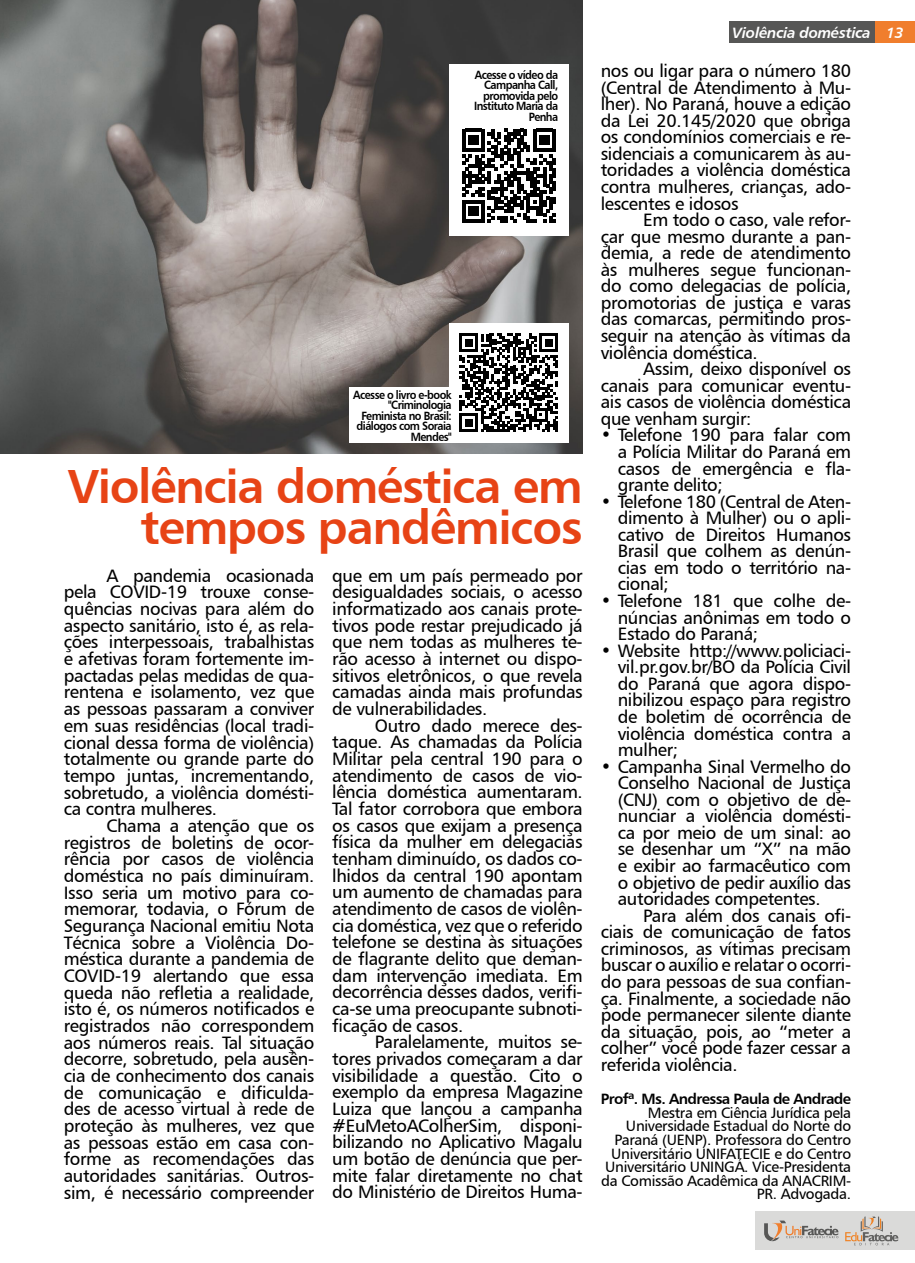
<style>
.page{position:relative;width:915px;height:1263px;background:#fff}
.page>*{position:absolute;margin:0;border:0;box-sizing:border-box;transform-origin:0 0}
.t1{font:48px/40.7px "Humanist 777 BT Bold B";letter-spacing:-.03em;color:#e74315;text-align:right}
.t2{font:18px/16.6px "Humanist 777 BT Roman B";letter-spacing:-.02em;color:#000;text-align:justify}
.t3{font:15px/13.5px "Humanist 777 BT Roman B";letter-spacing:-.02em;color:#000;text-align:right}
.t4{font:15px "Humanist 777 BT Bold B";letter-spacing:-.04em;color:#000}
.t5{font:15px "Humanist 777 BT Bold Italic B";letter-spacing:-.02em;color:#fff}
.t6{font:12px/10.5px "Humanist 777 BT Bold B";letter-spacing:-.05em;color:#000;text-align:right;scale:.9 1}
</style>
<div class="page">
<img style="left:0;top:0;width:582px;height:454px">
<div style="left:874px;top:21px;width:40px;height:22px;background:#f07e2d"></div>
<div style="left:728px;top:21px;width:146px;height:22px;background:#575756"></div>
<div style="left:755px;top:1211px;width:159px;height:39px;background:#dadad9"></div>
<svg style="left:764px;top:1220px;width:74px;height:21px"></svg>
<svg style="left:845px;top:1216px;width:53px;height:29px"></svg>
<div style="left:449px;top:64px;width:119px;height:172px;background:#fff"></div>
<svg style="left:462px;top:129px;width:93px;height:94px"></svg>
<div style="left:449px;top:323px;width:119px;height:120px;background:#fff"></div>
<svg style="left:459px;top:334px;width:99px;height:98px"></svg>
<div style="left:350px;top:387px;width:103px;height:56px;background:#fff"></div>
<p class="t6" style="left:474px;top:69px;width:95px">Acesse o vídeo da<br>Campanha Call, promovida pelo<br>Instituto Maria da<br>Penha</p>
<p class="t6" style="left:353px;top:389px;width:111px">Acesse o livro e-book "Criminologia<br>Feminista no Brasil: diálogos com Soraia<br>Mendes"</p>
<h1 class="t1" style="left:67px;top:465px;width:516px">Violência doméstica em tempos pandêmicos</h1>
<p class="t2" style="left:64px;top:567px;width:252px;text-indent:43px">A pandemia ocasionada pela COVID-19 trouxe conse&shy;quências nocivas para além do aspecto sanitário, isto é, as rela&shy;ções interpessoais, trabalhistas e afetivas foram fortemente im&shy;pactadas pelas medidas de qua&shy;rentena e isolamento, vez que as pessoas passaram a conviver em suas residências (local tradi&shy;cional dessa forma de violência) totalmente ou grande parte do tempo juntas, incrementando, sobretudo, a violência domésti&shy;ca contra mulheres.</p>
<p class="t2" style="left:64px;top:817px;width:252px;text-indent:43px">Chama a atenção que os registros de boletins de ocor&shy;rência por casos de violência doméstica no país diminuíram.<br>Isso seria um motivo para co&shy;memorar, todavia, o Fórum de Segurança Nacional emitiu Nota Técnica sobre a Violência Do&shy;méstica durante a pandemia de COVID-19 alertando que essa queda não refletia a realidade, isto é, os números notificados e registrados não correspondem aos números reais. Tal situação decorre, sobretudo, pela ausên&shy;cia de conhecimento dos canais de comunicação e dificulda&shy;des de acesso virtual à rede de proteção às mulheres, vez que as pessoas estão em casa con&shy;forme as recomendações das autoridades sanitárias. Outros&shy;sim, é necessário compreender</p>
<p class="t2" style="left:332px;top:567px;width:252px">que em um país permeado por desigualdades sociais, o acesso informatizado aos canais prote&shy;tivos pode restar prejudicado já que nem todas as mulheres te&shy;rão acesso à internet ou dispo&shy;sitivos eletrônicos, o que revela camadas ainda mais profundas de vulnerabilidades.</p>
<p class="t2" style="left:332px;top:717px;width:252px;text-indent:43px">Outro dado merece des&shy;taque. As chamadas da Polícia Militar pela central 190 para o atendimento de casos de vio&shy;lência doméstica aumentaram.<br>Tal fator corrobora que embora os casos que exijam a presença física da mulher em delegacias tenham diminuído, os dados co&shy;lhidos da central 190 apontam um aumento de chamadas para atendimento de casos de violên&shy;cia doméstica, vez que o referido telefone se destina às situações de flagrante delito que deman&shy;dam intervenção imediata. Em decorrência desses dados, verifi&shy;ca-se uma preocupante subnoti&shy;ficação de casos.</p>
<p class="t2" style="left:332px;top:1033px;width:252px;text-indent:43px">Paralelamente, muitos se&shy;tores privados começaram a dar visibilidade a questão. Cito o exemplo da empresa Magazine Luiza que lançou a campanha #EuMetoAColherSim, disponi&shy;bilizando no Aplicativo Magalu um botão de denúncia que per&shy;mite falar diretamente no chat do Ministério de Direitos Huma-</p>
<p class="t5" style="left:732px;top:23px;width:173px">Violência doméstica 13</p>
<p class="t2" style="left:600px;top:62px;width:252px">nos ou ligar para o número 180 (Central de Atendimento à Mu&shy;lher). No Paraná, houve a edição da Lei 20.145/2020 que obriga os condomínios comerciais e re&shy;sidenciais a comunicarem às au&shy;toridades a violência doméstica contra mulheres, crianças, ado&shy;lescentes e idosos</p>
<p class="t2" style="left:600px;top:211px;width:252px;text-indent:43px">Em todo o caso, vale refor&shy;çar que mesmo durante a pan&shy;demia, a rede de atendimento às mulheres segue funcionan&shy;do como delegacias de polícia, promotorias de justiça e varas das comarcas, permitindo pros&shy;seguir na atenção às vítimas da violência doméstica.</p>
<p class="t2" style="left:600px;top:360px;width:252px;text-indent:43px">Assim, deixo disponível os canais para comunicar eventu&shy;ais casos de violência doméstica que venham surgir:</p>
<p class="t2" style="left:617px;top:427px;width:235px;text-indent:-17px">• Telefone 190 para falar com a Polícia Militar do Paraná em casos de emergência e fla&shy;grante delito;</p>
<p class="t2" style="left:617px;top:493px;width:235px;text-indent:-17px">• Telefone 180 (Central de Aten&shy;dimento à Mulher) ou o apli&shy;cativo de Direitos Humanos Brasil que colhem as denún&shy;cias em todo o território na&shy;cional;</p>
<p class="t2" style="left:617px;top:592px;width:235px;text-indent:-17px">• Telefone 181 que colhe de&shy;núncias anônimas em todo o Estado do Paraná;</p>
<p class="t2" style="left:617px;top:642px;width:235px;text-indent:-17px">• Website http://www.policiaci&shy;vil.pr.gov.br/BO da Polícia Civil do Paraná que agora dispo&shy;nibilizou espaço para registro de boletim de ocorrência de violência doméstica contra a mulher;</p>
<p class="t2" style="left:617px;top:758px;width:235px;text-indent:-17px">• Campanha Sinal Vermelho do Conselho Nacional de Justiça (CNJ) com o objetivo de de&shy;nunciar a violência domésti&shy;ca por meio de um sinal: ao se desenhar um “X” na mão e exibir ao farmacêutico com o objetivo de pedir auxílio das autoridades competentes.</p>
<p class="t2" style="left:600px;top:907px;width:252px;text-indent:43px">Para além dos canais ofi&shy;ciais de comunicação de fatos criminosos, as vítimas precisam buscar o auxílio e relatar o ocorri&shy;do para pessoas de sua confian&shy;ça. Finalmente, a sociedade não pode permanecer silente diante da situação, pois, ao “meter a colher” você pode fazer cessar a referida violência.</p>
<p class="t4" style="left:600px;top:1089px;width:252px">Profª. Ms. Andressa Paula de Andrade</p>
<p class="t3" style="left:601px;top:1105px;width:251px">Mestra em Ciência Jurídica pela<br>Universidade Estadual do Norte do<br>Paraná (UENP). Professora do Centro<br>Universitário UNIFATECIE e do Centro<br>Universitário UNINGÁ. Vice-Presidenta da Comissão Acadêmica da ANACRIM-<br>PR. Advogada.</p>
</div>
